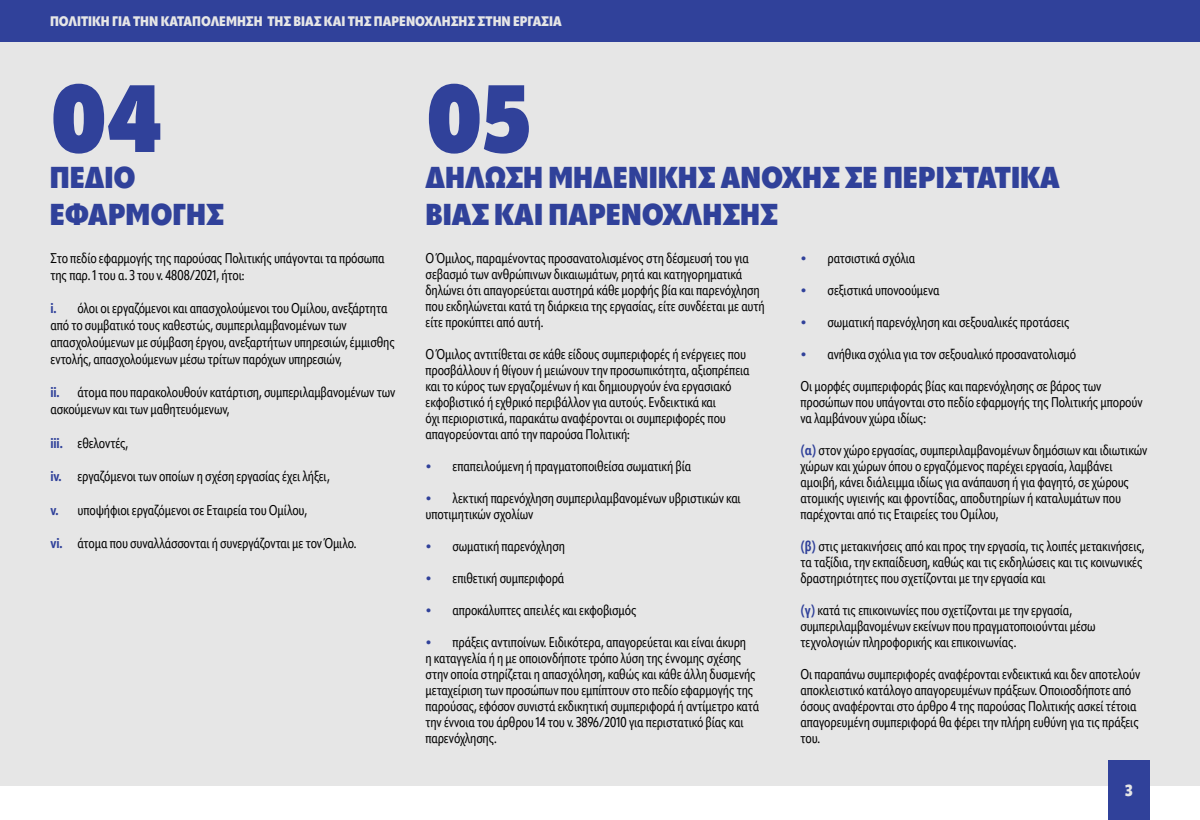
<style>
.page{position:relative;width:1200px;height:820px;background:#fff}
.page>*{position:absolute;margin:0;border:0;box-sizing:border-box;transform-origin:0 0}
.t1{font:800 94.6px "Apparat Cond";color:#30419a}
.t2{font:800 30px/36.9px "Apparat Cond";color:#30419a}
.t3{font:900 16px "Apparat Cond";color:#e6e6e6}
.t4{font:14px/16px "Apparat Cond";letter-spacing:-.01em;color:#000}
.t5{font:900 13.7px "Apparat Cond";color:#e6e6e6}
.s1{font-weight:700;color:#30419a}
</style>
<div class="page">
<div style="left:0;top:41px;width:1200px;height:745px;background:#e6e6e6"></div>
<div style="left:0;top:0;width:1200px;height:41px;background:#30419a"></div>
<div style="left:1108px;top:760px;width:42px;height:60px;background:#30419a"></div>
<p class="t5" style="left:50px;top:13px;width:513px">ΠΟΛΙΤΙΚΉ ΓΙΑ ΤΗΝ ΚΑΤΑΠΟΛΈΜΗΣΗ ΤΗΣ ΒΊΑΣ ΚΑΙ ΤΗΣ ΠΑΡΕΝΌΧΛΗΣΗΣ ΣΤΗΝ ΕΡΓΑΣΊΑ</p>
<h1 class="t1" style="left:50px;top:60px;width:113px">04</h1>
<h1 class="t1" style="left:426px;top:60px;width:107px">05</h1>
<h2 class="t2" style="left:426px;top:160px;width:636px">ΔΗΛΩΣΗ ΜΗΔΕΝΙΚΗΣ ΑΝΟΧΗΣ ΣΕ ΠΕΡΙΣΤΑΤΙΚΑ<br>ΒΙΑΣ ΚΑΙ ΠΑΡΕΝΟΧΛΗΣΗΣ</h2>
<h2 class="t2" style="left:50px;top:160px;width:175px">ΠΕΔΊΟ<br>ΕΦΑΡΜΟΓΉΣ</h2>
<p class="t4" style="left:50px;top:250px;width:336px;line-height:16.8px">Στο πεδίο εφαρμογής της παρούσας Πολιτικής υπάγονται τα πρόσωπα της παρ. 1 του α. 3 του ν. 4808/2021, ήτοι:</p>
<p class="t4" style="left:50px;top:300px;width:346px;line-height:16.8px"><span class="s1">i.</span> όλοι οι εργαζόμενοι και απασχολούμενοι του Ομίλου, ανεξάρτητα από το συμβατικό τους καθεστώς, συμπεριλαμβανομένων των απασχολούμενων με σύμβαση έργου, ανεξαρτήτων υπηρεσιών, έμμισθης εντολής, απασχολούμενων μέσω τρίτων παρόχων υπηρεσιών,</p>
<p class="t4" style="left:50px;top:384px;width:346px;line-height:16.8px"><span class="s1">ii.</span> άτομα που παρακολουθούν κατάρτιση, συμπεριλαμβανομένων των ασκούμενων και των μαθητευόμενων,</p>
<p class="t4" style="left:50px;top:435px;width:79px"><span class="s1">iii.</span> εθελοντές,</p>
<p class="t4" style="left:50px;top:468px;width:281px"><span class="s1">iv.</span> εργαζόμενοι των οποίων η σχέση εργασίας έχει λήξει,</p>
<p class="t4" style="left:50px;top:502px;width:258px"><span class="s1">v.</span> υποψήφιοι εργαζόμενοι σε Εταιρεία του Ομίλου,</p>
<p class="t4" style="left:50px;top:536px;width:308px"><span class="s1">vi.</span> άτομα που συναλλάσσονται ή συνεργάζονται με τον Όμιλο.</p>
<p class="t4" style="left:426px;top:250px;width:341px">Ο Όμιλος, παραμένοντας προσανατολισμένος στη δέσμευσή του για σεβασμό των ανθρώπινων δικαιωμάτων, ρητά και κατηγορηματικά δηλώνει ότι απαγορεύεται αυστηρά κάθε μορφής βία και παρενόχληση που εκδηλώνεται κατά τη διάρκεια της εργασίας, είτε συνδέεται με αυτή είτε προκύπτει από αυτή.</p>
<p class="t4" style="left:426px;top:346px;width:326px">Ο Όμιλος αντιτίθεται σε κάθε είδους συμπεριφορές ή ενέργειες που προσβάλλουν ή θίγουν ή μειώνουν την προσωπικότητα, αξιοπρέπεια και το κύρος των εργαζομένων ή και δημιουργούν ένα εργασιακό εκφοβιστικό ή εχθρικό περιβάλλον για αυτούς. Ενδεικτικά και<br>όχι περιοριστικά, παρακάτω αναφέρονται οι συμπεριφορές που απαγορεύονται από την παρούσα Πολιτική:</p>
<p class="t4" style="left:426px;top:458px;width:267px"><span class="s1">•</span> επαπειλούμενη ή πραγματοποιθείσα σωματική βία</p>
<p class="t4" style="left:426px;top:490px;width:317px"><span class="s1">•</span> λεκτική παρενόχληση συμπεριλαμβανομένων υβριστικών και υποτιμητικών σχολίων</p>
<p class="t4" style="left:426px;top:538px;width:141px"><span class="s1">•</span> σωματική παρενόχληση</p>
<p class="t4" style="left:426px;top:570px;width:140px"><span class="s1">•</span> επιθετική συμπεριφορά</p>
<p class="t4" style="left:426px;top:602px;width:213px"><span class="s1">•</span> απροκάλυπτες απειλές και εκφοβισμός</p>
<p class="t4" style="left:426px;top:634px;width:335px"><span class="s1">•</span> πράξεις αντιποίνων. Ειδικότερα, απαγορεύεται και είναι άκυρη<br>η καταγγελία ή η με οποιονδήποτε τρόπο λύση της έννομης σχέσης στην οποία στηρίζεται η απασχόληση, καθώς και κάθε άλλη δυσμενής μεταχείριση των προσώπων που εμπίπτουν στο πεδίο εφαρμογής της παρούσας, εφόσον συνιστά εκδικητική συμπεριφορά ή αντίμετρο κατά την έννοια του άρθρου 14 του ν. 3896/2010 για περιστατικό βίας και παρενόχλησης.</p>
<p class="t4" style="left:801px;top:250px;width:116px"><span class="s1">•</span> ρατσιστικά σχόλια</p>
<p class="t4" style="left:801px;top:282px;width:141px"><span class="s1">•</span> σεξιστικά υπονοούμενα</p>
<p class="t4" style="left:801px;top:314px;width:271px"><span class="s1">•</span> σωματική παρενόχληση και σεξουαλικές προτάσεις</p>
<p class="t4" style="left:801px;top:346px;width:277px"><span class="s1">•</span> ανήθικα σχόλια για τον σεξουαλικό προσανατολισμό</p>
<p class="t4" style="left:801px;top:378px;width:344px">Οι μορφές συμπεριφοράς βίας και παρενόχλησης σε βάρος των προσώπων που υπάγονται στο πεδίο εφαρμογής της Πολιτικής μπορούν να λαμβάνουν χώρα ιδίως:</p>
<p class="t4" style="left:801px;top:442px;width:348px"><span class="s1">(α)</span> στον χώρο εργασίας, συμπεριλαμβανομένων δημόσιων και ιδιωτικών χώρων και χώρων όπου ο εργαζόμενος παρέχει εργασία, λαμβάνει αμοιβή, κάνει διάλειμμα ιδίως για ανάπαυση ή για φαγητό, σε χώρους ατομικής υγιεινής και φροντίδας, αποδυτηρίων ή καταλυμάτων που παρέχονται από τις Εταιρείες του Ομίλου,</p>
<p class="t4" style="left:801px;top:538px;width:346px"><span class="s1">(β)</span> στις μετακινήσεις από και προς την εργασία, τις λοιπές μετακινήσεις, τα ταξίδια, την εκπαίδευση, καθώς και τις εκδηλώσεις και τις κοινωνικές δραστηριότητες που σχετίζονται με την εργασία και</p>
<p class="t4" style="left:801px;top:602px;width:297px"><span class="s1">(γ)</span> κατά τις επικοινωνίες που σχετίζονται με την εργασία, συμπεριλαμβανομένων εκείνων που πραγματοποιούνται μέσω τεχνολογιών πληροφορικής και επικοινωνίας.</p>
<p class="t4" style="left:801px;top:666px;width:341px">Οι παραπάνω συμπεριφορές αναφέρονται ενδεικτικά και δεν αποτελούν αποκλειστικό κατάλογο απαγορευμένων πράξεων. Οποιοσδήποτε από όσους αναφέρονται στο άρθρο 4 της παρούσας Πολιτικής ασκεί τέτοια απαγορευμένη συμπεριφορά θα φέρει την πλήρη ευθύνη για τις πράξεις του.</p>
<p class="t3" style="left:1125px;top:781px;width:9px">3</p>
</div>
